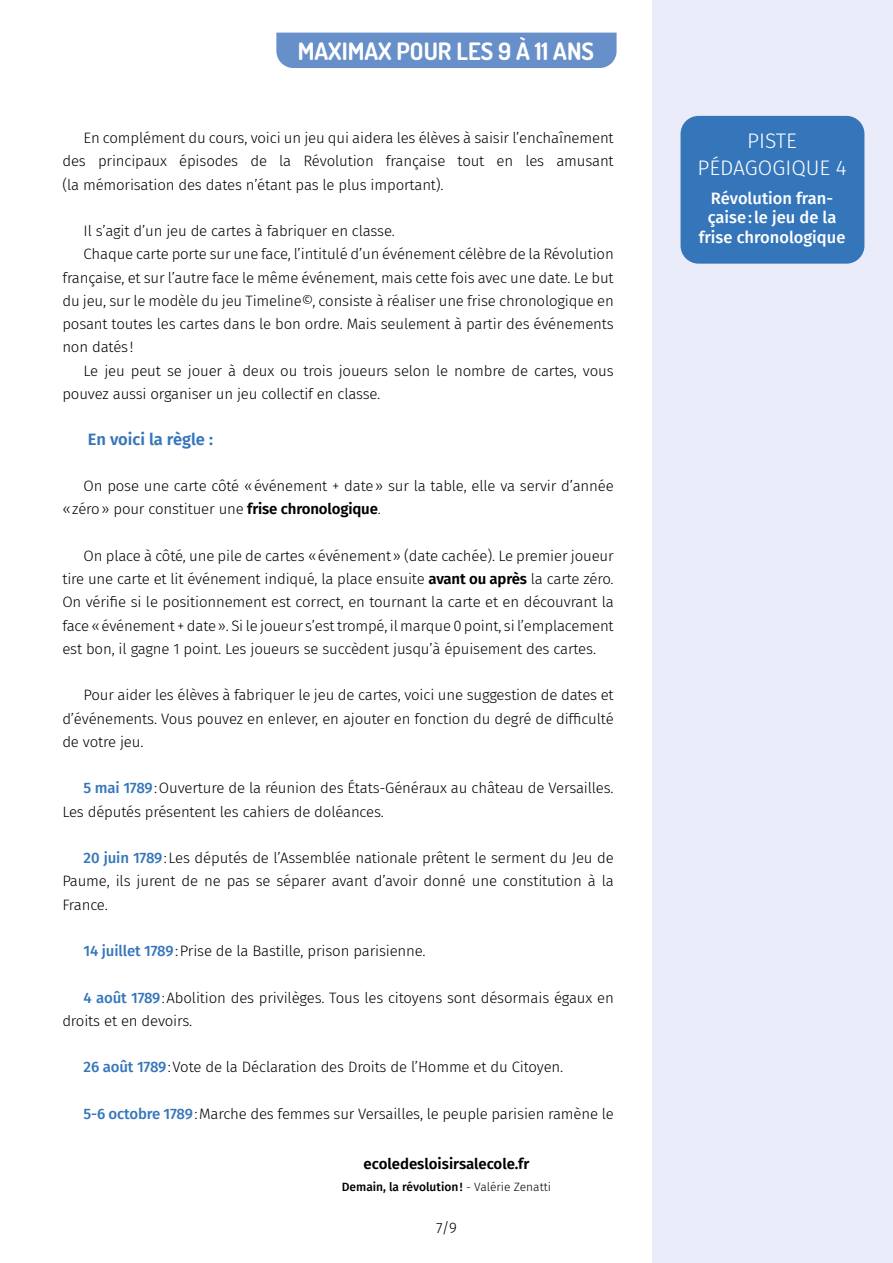
<style>
.page{position:relative;width:893px;height:1263px;background:#fff}
.page>*{position:absolute;margin:0;border:0;box-sizing:border-box;transform-origin:0 0}
.t1{font:700 24px "Dosis";color:#fff}
.t2{font:300 21px/27px "Fira Sans";color:#fff;text-align:center}
.t3{font:500 16.5px/19.8px "Fira Sans";color:#fff;text-align:center}
.t4{font:600 16.5px "Fira Sans";letter-spacing:-.005em;color:#3576bb}
.t5{font:300 15px/23.2px "Fira Sans";letter-spacing:-.01em;color:#000;text-align:justify}
.t6{font:600 15px "Fira Sans";color:#000}
.t7{font:500 12px "Fira Sans";color:#000}
.s1{font-weight:600}
.s2{font-weight:500;color:#3576bb}
.s3{font-weight:300}
</style>
<div class="page">
<div style="left:652px;top:0;width:241px;height:1263px;background:#eaedf9"></div>
<div style="left:276px;top:33px;width:341px;height:35px;background:#678fca"></div>
<div style="left:680px;top:116px;width:184px;height:148px;background:#3576bb;border-radius:18px"></div>
<h1 class="t1" style="left:298px;top:35px;width:298px">MAXIMAX POUR LES 9 À 11 ANS</h1>
<p class="t5" style="left:62px;top:126px;width:553px;text-indent:21px">En complément du cours, voici un jeu qui aidera les élèves à saisir l’enchaînement des principaux épisodes de la Révolution française tout en les amusant (la mémorisation des dates n’étant pas le plus important).</p>
<p class="t5" style="left:84px;top:219px;width:313px">Il s’agit d’un jeu de cartes à fabriquer en classe.</p>
<p class="t5" style="left:84px;top:242px;width:532px">Chaque carte porte sur une face, l’intitulé d’un événement célèbre de la Révolution</p>
<p class="t5" style="left:62px;top:266px;width:553px">française, et sur l’autre face le même événement, mais cette fois avec une date. Le but</p>
<p class="t5" style="left:62px;top:289px;width:553px">du jeu, sur le modèle du jeu Timeline©, consiste à réaliser une frise chronologique en</p>
<p class="t5" style="left:62px;top:312px;width:553px">posant toutes les cartes dans le bon ordre. Mais seulement à partir des événements</p>
<p class="t5" style="left:62px;top:335px;width:72px">non datés!</p>
<p class="t5" style="left:84px;top:359px;width:532px">Le jeu peut se jouer à deux ou trois joueurs selon le nombre de cartes, vous</p>
<p class="t5" style="left:62px;top:382px;width:320px">pouvez aussi organiser un jeu collectif en classe.</p>
<p class="t4" style="left:88px;top:425px;width:127px">En voici la règle :</p>
<p class="t5" style="left:62px;top:474px;width:553px;text-indent:21px">On pose une carte côté «événement + date» sur la table, elle va servir d’année «zéro» pour constituer une <span class="s1">frise chronologique</span>.</p>
<p class="t5" style="left:62px;top:544px;width:553px;text-indent:21px">On place à côté, une pile de cartes «événement» (date cachée). Le premier joueur tire une carte et lit événement indiqué, la place ensuite <span class="s1">avant ou après</span> la carte zéro.<br>On vérifie si le positionnement est correct, en tournant la carte et en découvrant la face «événement + date». Si le joueur s’est trompé, il marque 0 point, si l’emplacement est bon, il gagne 1 point. Les joueurs se succèdent jusqu’à épuisement des cartes.</p>
<p class="t5" style="left:62px;top:683px;width:553px;text-indent:21px">Pour aider les élèves à fabriquer le jeu de cartes, voici une suggestion de dates et d’événements. Vous pouvez en enlever, en ajouter en fonction du degré de difficulté de votre jeu.</p>
<p class="t5" style="left:62px;top:776px;width:553px;text-indent:21px"><span class="s2">5 mai 1789</span>:Ouverture de la réunion des États-Généraux au château de Versailles.<br>Les députés présentent les cahiers de doléances.</p>
<p class="t5" style="left:62px;top:846px;width:553px;text-indent:21px"><span class="s2">20 juin 1789</span>:Les députés de l’Assemblée nationale prêtent le serment du Jeu de Paume, ils jurent de ne pas se séparer avant d’avoir donné une constitution à la France.</p>
<p class="t5" style="left:84px;top:939px;width:344px"><span class="s2">14 juillet 1789</span>:Prise de la Bastille, prison parisienne.</p>
<p class="t5" style="left:62px;top:986px;width:553px;text-indent:21px"><span class="s2">4 août 1789</span>:Abolition des privilèges. Tous les citoyens sont désormais égaux en droits et en devoirs.</p>
<p class="t5" style="left:84px;top:1055px;width:481px"><span class="s2">26 août 1789</span>:Vote de la Déclaration des Droits de l’Homme et du Citoyen.</p>
<p class="t5" style="left:84px;top:1102px;width:532px"><span class="s2">5-6 octobre 1789</span>:Marche des femmes sur Versailles, le peuple parisien ramène le</p>
<p class="t6" style="left:364px;top:1151px;width:167px">ecoledesloisirsalecole.fr</p>
<p class="t7" style="left:342px;top:1177px;width:211px">Demain, la révolution! <span class="s3">- Valérie Zenatti</span></p>
<p class="t5" style="left:436px;top:1216px;width:22px">7/9</p>
<h2 class="t2" style="left:697px;top:127px;width:151px">PISTE<br>PÉDAGOGIQUE 4</h2>
<p class="t3" style="left:699px;top:187px;width:148px">Révolution fran&shy;çaise:le jeu de la frise chronologique</p>
</div>
